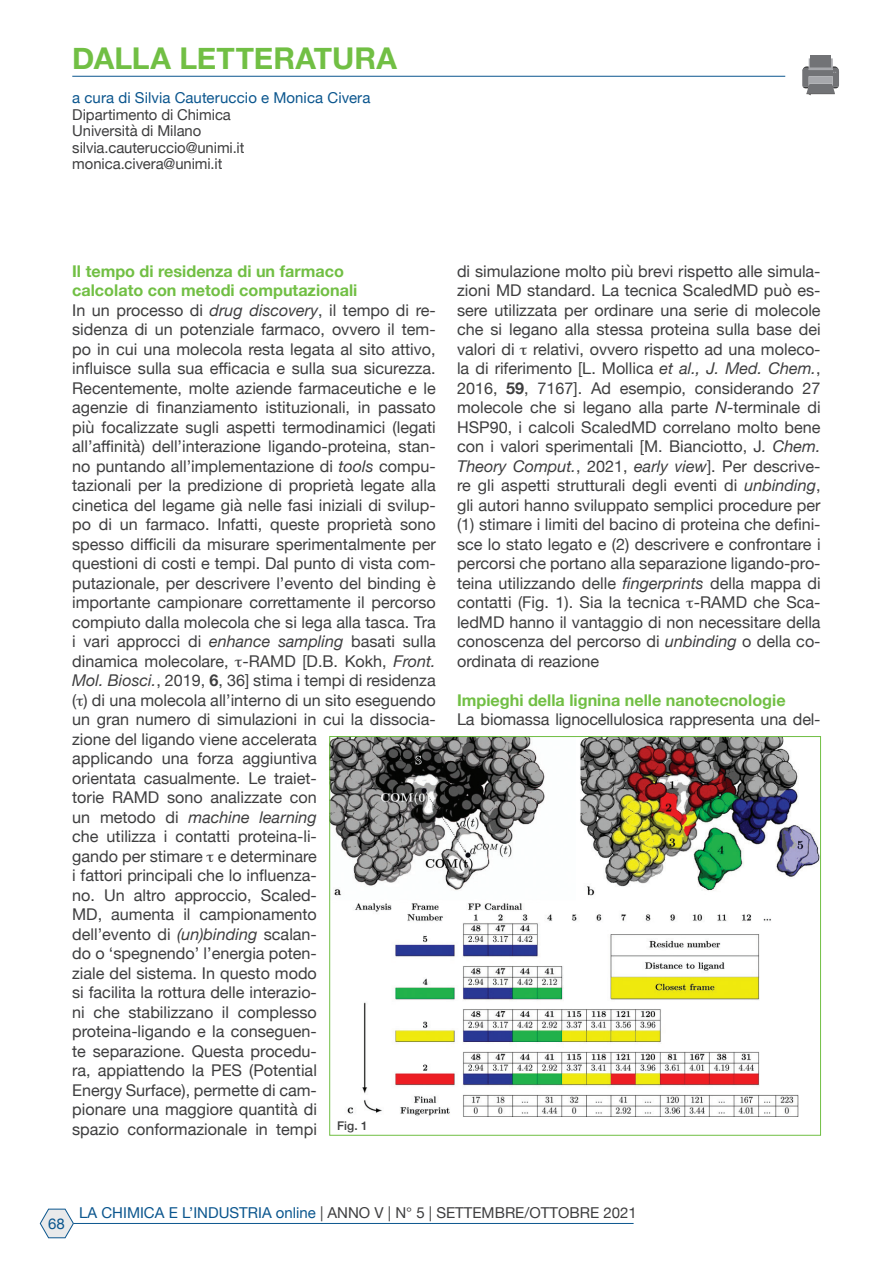
<style>
.page{position:relative;width:893px;height:1263px;background:#fff}
.page>*{position:absolute;margin:0;border:0;box-sizing:border-box;transform-origin:0 0}
.t1{font:700 30px "Helvetica Neue";color:#71bf44}
.t2{font:16.2px/19.5px "Helvetica Neue";color:#3e3e3f}
.t3{font:700 16.2px "Helvetica Neue";color:#71bf44}
.t4{font:15px/16.5px "Helvetica Neue";color:#3e3e3f}
.t5{font:15px "Helvetica Neue";letter-spacing:.005em;color:#0b568e}
.Dida{font:500 12px "Helvetica Neue";color:#3e3e3f}
.s1{font-style:italic}
.s2{font-weight:700}
.s3{color:#0b568e}
</style>
<div class="page">
<svg style="left:40px;top:1209px;width:34px;height:29px"></svg>
<hr style="left:74px;top:1223px;width:560px;height:1px;background:#0b568e">
<hr style="left:72px;top:76px;width:713px;height:1px;background:#0b568e">
<div style="left:810px;top:55px;width:21px;height:13px;background:#727376"></div>
<svg style="left:802px;top:58px;width:37px;height:37px"></svg>
<img style="left:332px;top:738px;width:487px;height:378px">
<h1 class="t1" style="left:72px;top:35px;width:326px">DALLA LETTERATURA</h1>
<p class="t5" style="left:72px;top:87px;width:300px">a cura di Silvia Cauteruccio e Monica Civera</p>
<p class="t4" style="left:72px;top:107px;width:174px">Dipartimento di Chimica<br>Università di Milano silvia.cauteruccio@unimi.it monica.civera@unimi.it</p>
<p class="t3" style="left:72px;top:258px;width:273px">Il tempo di residenza di un farmaco</p>
<p class="t3" style="left:72px;top:278px;width:287px">calcolato con metodi computazionali</p>
<p class="t2" style="left:72px;top:301px;width:365px">In un processo di <span class="s1">drug discovery</span>, il tempo di re&shy;sidenza di un potenziale farmaco, ovvero il tem&shy;po in cui una molecola resta legata al sito attivo, influisce sulla sua efficacia e sulla sua sicurezza.<br>Recentemente, molte aziende farmaceutiche e le agenzie di finanziamento istituzionali, in passato più focalizzate sugli aspetti termodinamici (legati all’affinità) dell’interazione ligando-proteina, stan&shy;no puntando all’implementazione di <span class="s1">tools</span> compu&shy;tazionali per la predizione di proprietà legate alla cinetica del legame già nelle fasi iniziali di svilup&shy;po di un farmaco. Infatti, queste proprietà sono spesso difficili da misurare sperimentalmente per questioni di costi e tempi. Dal punto di vista com&shy;putazionale, per descrivere l’evento del binding è importante campionare correttamente il percorso compiuto dalla molecola che si lega alla tasca. Tra i vari approcci di <span class="s1">enhance sampling</span> basati sulla dinamica molecolare, -RAMD [D.B. Kokh, <span class="s1">Front.<br>Mol. Biosci.</span>, 2019, <span class="s2">6</span>, 36] stima i tempi di residenza ( ) di una molecola all’interno di un sito eseguendo un gran numero di simulazioni in cui la dissocia&shy;zione del ligando viene accelerata<br>applicando una forza aggiuntiva<br>orientata casualmente. Le traiet-<br>torie RAMD sono analizzate con<br>un metodo di <span class="s1">machine learning<br></span>che utilizza i contatti proteina-li-<br>gando per stimare e determinare<br>i fattori principali che lo influenza-<br>no. Un altro approccio, Scaled-<br>MD, aumenta il campionamento<br>dell’evento di <span class="s1">(un)binding</span> scalan-<br>do o ‘spegnendo’ l’energia poten-<br>ziale del sistema. In questo modo<br>si facilita la rottura delle interazio-<br>ni che stabilizzano il complesso proteina-ligando e la conseguen-<br>te separazione. Questa procedu-<br>ra, appiattendo la PES (Potential<br>Energy Surface), permette di cam-<br>pionare una maggiore quantità di<br>spazio conformazionale in tempi</p>
<p class="Dida" style="left:337px;top:1116px;width:32px">Fig. 1</p>
<p class="t2" style="left:457px;top:262px;width:365px;text-align:justify">di simulazione molto più brevi rispetto alle simula&shy;zioni MD standard. La tecnica ScaledMD può es&shy;sere utilizzata per ordinare una serie di molecole che si legano alla stessa proteina sulla base dei valori di relativi, ovvero rispetto ad una moleco&shy;la di riferimento [L. Mollica <span class="s1">et al., J. Med. Chem.</span>, 2016, <span class="s2">59</span>, 7167]. Ad esempio, considerando 27 molecole che si legano alla parte <span class="s1">N</span>-terminale di HSP90, i calcoli ScaledMD correlano molto bene con i valori sperimentali [M. Bianciotto, J<span class="s1">. Chem.<br>Theory Comput.</span>, 2021, <span class="s1">early view</span>]. Per descrive&shy;re gli aspetti strutturali degli eventi di <span class="s1">unbinding</span>, gli autori hanno sviluppato semplici procedure per (1) stimare i limiti del bacino di proteina che defini&shy;sce lo stato legato e (2) descrivere e confrontare i percorsi che portano alla separazione ligando-pro&shy;teina utilizzando delle <span class="s1">fingerprints</span> della mappa di contatti (Fig. 1). Sia la tecnica -RAMD che Sca&shy;ledMD hanno il vantaggio di non necessitare della conoscenza del percorso di <span class="s1">unbinding</span> o della co&shy;ordinata di reazione</p>
<p class="t3" style="left:457px;top:687px;width:330px">Impieghi della lignina nelle nanotecnologie</p>
<p class="t2" style="left:457px;top:711px;width:365px">La biomassa lignocellulosica rappresenta una del-</p>
<p class="t5" style="left:48px;top:1212px;width:18px">68</p>
<p class="t4" style="left:79px;top:1205px;width:559px"><span class="s3">LA CHIMICA E L’INDUSTRIA online</span> | ANNO V | N° 5 | SETTEMBRE/OTTOBRE 2021</p>
</div>
